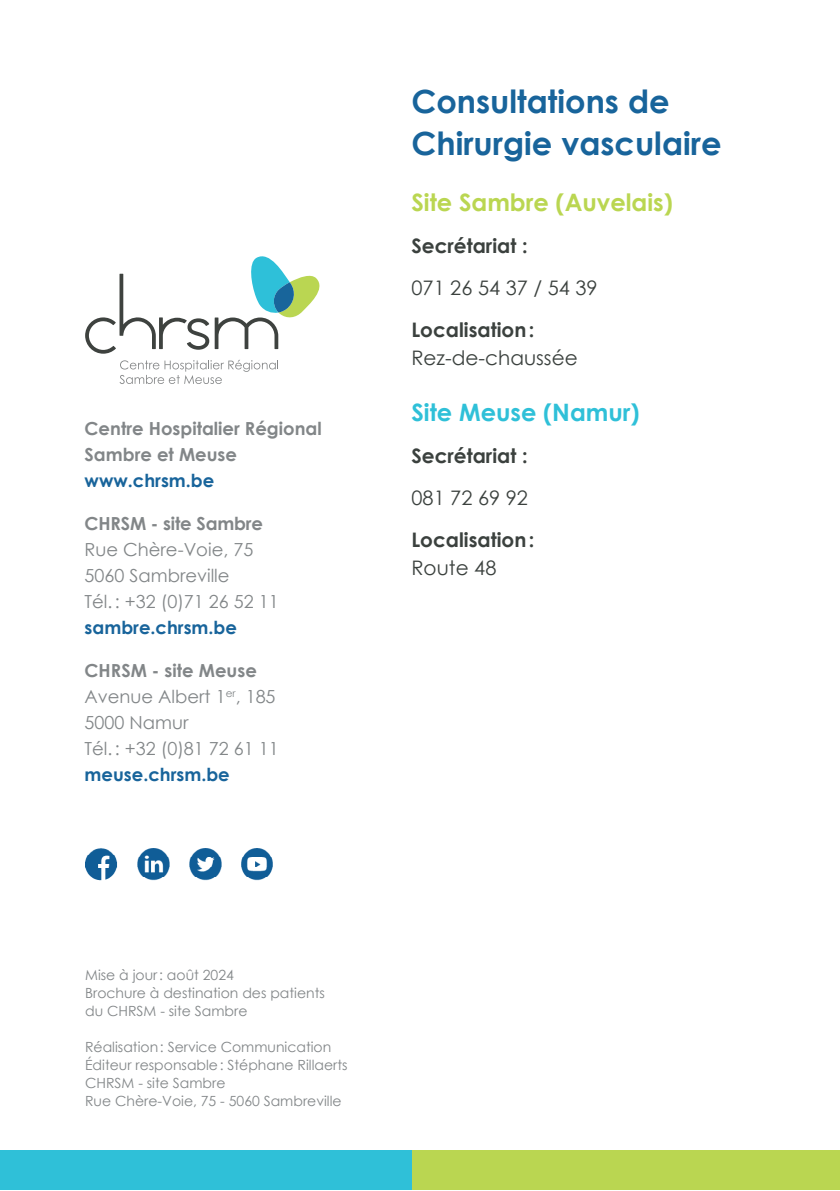
<style>
.page{position:relative;width:840px;height:1191px;background:#fff}
.page>*{position:absolute;margin:0;border:0;box-sizing:border-box;transform-origin:0 0}
.Nom_service_-_back_cover{font:700 32px/42px "Century Gothic";color:#18649b}
.Nom_service_-_back_cover-2{font:700 24px "Century Gothic";color:#bad651}
.Nom_service_-_back_cover-3{font:700 24px "Century Gothic";color:#2fc0d8}
.Txt_courant_-_back_cover{font:700 20px "Century Gothic";color:#3b413e}
.Txt_courant_-_back_cover-2{font:20px "Century Gothic";color:#3b413e}
.Txt_courant{font:20px "Century Gothic";color:#3b413e}
.t1{font:18px/26px "Century Gothic";color:#828688}
.t2{font:700 18px/26px "Century Gothic";color:#828688}
.t3{font:700 18px "Century Gothic";color:#18649b}
.Légendes_et_pieds_de_page{font:14px/18px "Century Gothic";color:#828688}
</style>
<div class="page">
<div style="left:411px;top:1150px;width:428px;height:39px;background:#bad651"></div>
<div style="left:0;top:1150px;width:411px;height:39px;background:#2fc0d8"></div>
<img style="left:85px;top:848px;width:32px;height:32px">
<img style="left:189px;top:848px;width:32px;height:32px">
<img style="left:241px;top:848px;width:32px;height:32px">
<img style="left:137px;top:848px;width:32px;height:32px">
<svg style="left:119px;top:360px;width:159px;height:24px"></svg>
<svg style="left:85px;top:256px;width:234px;height:98px"></svg>
<p class="t2" style="left:85px;top:414px;width:238px">Centre Hospitalier Régional<br>Sambre et Meuse</p>
<p class="t3" style="left:85px;top:466px;width:131px">www.chrsm.be</p>
<p class="t2" style="left:85px;top:509px;width:180px">CHRSM - site Sambre</p>
<p class="t1" style="left:85px;top:536px;width:170px">Rue Chère-Voie, 75<br>5060 Sambreville</p>
<p class="t1" style="left:85px;top:588px;width:196px">Tél.: +32 (0)71 26 52 11</p>
<p class="t3" style="left:85px;top:613px;width:154px">sambre.chrsm.be</p>
<p class="t2" style="left:85px;top:656px;width:174px">CHRSM - site Meuse</p>
<p class="t1" style="left:85px;top:683px;width:192px">Avenue Albert 1<sup>er</sup>, 185<br>5000 Namur</p>
<p class="t1" style="left:85px;top:735px;width:196px">Tél.: +32 (0)81 72 61 11</p>
<p class="t3" style="left:85px;top:760px;width:147px">meuse.chrsm.be</p>
<p class="Nom_service_-_back_cover" style="left:411px;top:79px;width:311px">Consultations de<br>Chirurgie vasculaire</p>
<p class="Nom_service_-_back_cover-2" style="left:411px;top:184px;width:263px">Site Sambre (Auvelais)</p>
<p class="Txt_courant_-_back_cover" style="left:411px;top:231px;width:118px">Secrétariat :</p>
<p class="Txt_courant_-_back_cover-2" style="left:411px;top:274px;width:188px">071 26 54 37 / 54 39</p>
<p class="Txt_courant_-_back_cover" style="left:411px;top:315px;width:124px">Localisation:</p>
<p class="Txt_courant" style="left:411px;top:344px;width:168px">Rez-de-chaussée</p>
<p class="Nom_service_-_back_cover-3" style="left:411px;top:394px;width:229px">Site Meuse (Namur)</p>
<p class="Txt_courant_-_back_cover" style="left:411px;top:441px;width:118px">Secrétariat :</p>
<p class="Txt_courant_-_back_cover-2" style="left:411px;top:484px;width:118px">081 72 69 92</p>
<p class="Txt_courant_-_back_cover" style="left:411px;top:525px;width:124px">Localisation:</p>
<p class="Txt_courant" style="left:411px;top:554px;width:86px">Route 48</p>
<p class="Légendes_et_pieds_de_page" style="left:85px;top:965px;width:150px">Mise à jour: août 2024</p>
<p class="Légendes_et_pieds_de_page" style="left:85px;top:983px;width:241px">Brochure à destination des patients du CHRSM - site Sambre</p>
<p class="Légendes_et_pieds_de_page" style="left:85px;top:1037px;width:247px">Réalisation: Service Communication</p>
<p class="Légendes_et_pieds_de_page" style="left:85px;top:1055px;width:264px">Éditeur responsable: Stéphane Rillaerts</p>
<p class="Légendes_et_pieds_de_page" style="left:85px;top:1073px;width:258px">CHRSM - site Sambre<br>Rue Chère-Voie, 75 - 5060 Sambreville</p>
</div>
